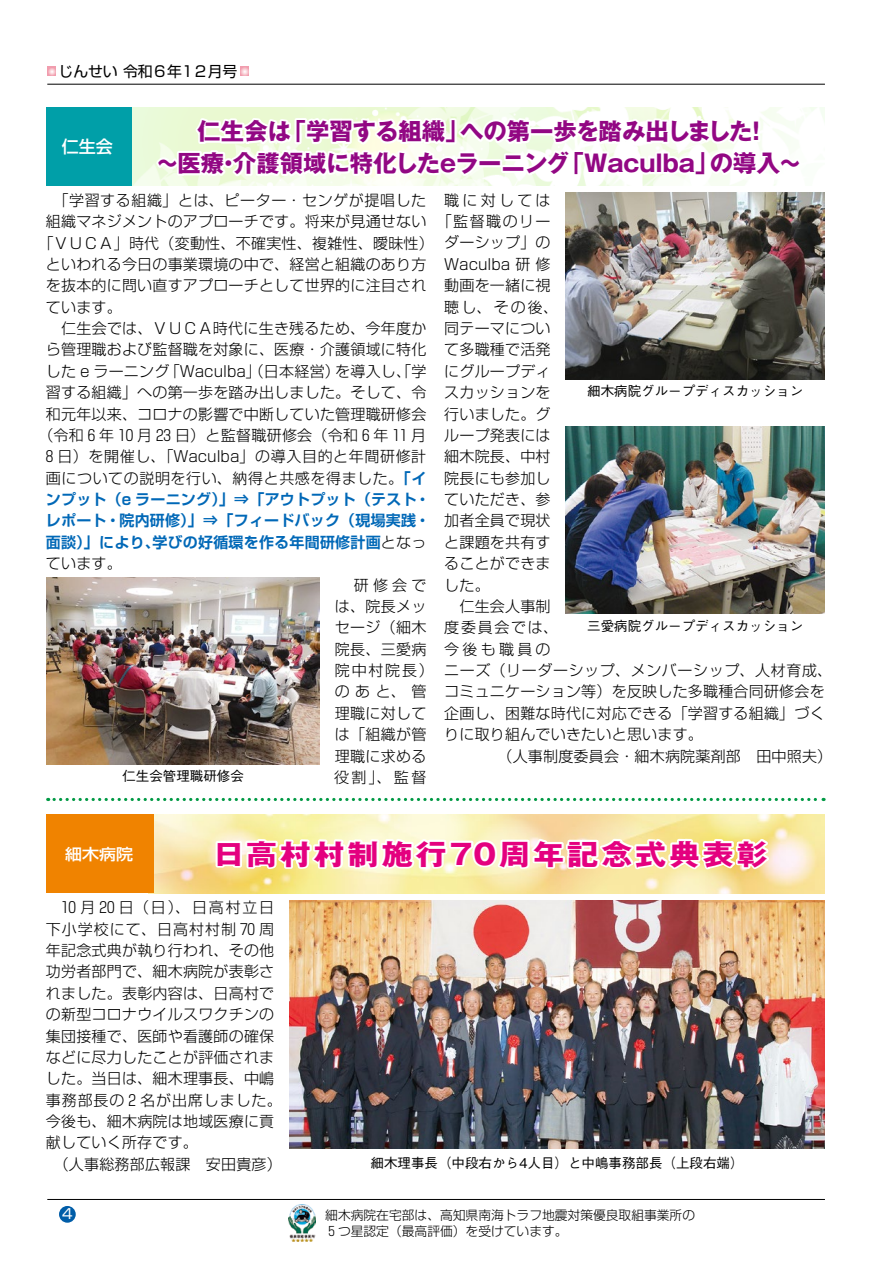
<style>
.page{position:relative;width:893px;height:1263px;background:#fff}
.page>*{position:absolute;margin:0;border:0;box-sizing:border-box;transform-origin:0 0}
.t1{font:700 28.05px "Gothic MB101 Pr 6";letter-spacing:.1em;color:#e4007f;scale:1.1 1}
.t2{font:700 23.4px/32px "Gothic MB101 Pr 6";color:#920783;text-align:center}
.t3{font:500 16.95px "Shin Go Pr 6 N";color:#fff}
.t4{font:500 15.45px "Shin Go Pr 6 N";color:#fff;scale:1.1 1}
.t5{font:300 15px/21.3px "Shin Go Pr 6 N";letter-spacing:.015em;color:#000}
.t6{font:300 15px "Shin Go Pr 6 N";letter-spacing:.04em;color:#000}
.t7{font:700 15px/21.3px "Shin Go Pr 6 N De";letter-spacing:.015em;color:#0068b7;text-align:justify}
.t8{font:300 15px "Shin Go Pr 6 N";letter-spacing:.065em;color:#000}
.t9{font:300 15px "Shin Go Pr 6 N";letter-spacing:.06em;color:#000}
.t10{font:14.85px "Shin Go Pr 6";letter-spacing:-.015em;color:#000}
.t11{font:13.8px "Shin Go Pr 6 N";color:#fff}
.t12{font:500 13.5px "Gothic BBB Pr 6 N";color:#000}
.t13{font:300 12.75px/15.3px "Shin Go Pr 6";color:#000}
.s1{font-family:"Shin Go Pr 6 N De";font-weight:700;color:#0068b7}
.s2{font-family:"Shin Go Pr 6 N";font-weight:300;color:#000}
</style>
<div class="page">
<div style="left:59px;top:1206px;width:17px;height:17px;background:#005da8;border-radius:50%"></div>
<hr style="left:47px;top:84px;width:778px;height:1px;background:#000">
<hr style="left:47px;top:1199px;width:778px;height:1px;background:#000">
<svg style="left:47px;top:67px;width:9px;height:8px"></svg>
<svg style="left:240px;top:67px;width:9px;height:8px"></svg>
<img style="left:153px;top:814px;width:672px;height:79px">
<svg style="left:213px;top:835px;width:612px;height:57px"></svg>
<div style="left:46px;top:814px;width:107px;height:79px;background:#f08300"></div>
<svg style="left:48px;top:798px;width:776px;height:3px"></svg>
<img style="left:132px;top:107px;width:693px;height:79px">
<svg style="left:153px;top:107px;width:651px;height:79px"></svg>
<div style="left:46px;top:107px;width:86px;height:79px;background:#009fa8"></div>
<img style="left:288px;top:1205px;width:27px;height:37px">
<img style="left:566px;top:192px;width:259px;height:187px">
<img style="left:289px;top:900px;width:536px;height:249px">
<img style="left:46px;top:577px;width:274px;height:187px">
<img style="left:566px;top:427px;width:259px;height:186px">
<p class="t10" style="left:59px;top:59px;width:180px">じんせい令和６年12月号</p>
<p class="t3" style="left:62px;top:132px;width:53px">仁生会</p>
<h2 class="t2" style="left:156px;top:115px;width:647px">仁生会は「学習する組織」への第一歩を踏み出しました！<br>～医療・介護領域に特化したeラーニング「Waculba」の導入～</h2>
<p class="t6" style="left:46px;top:188px;width:382px">　「学習する組織」とは、ピーター・センゲが提唱した</p>
<p class="t5" style="left:46px;top:209px;width:382px">組織マネジメントのアプローチです。将来が見通せない</p>
<p class="t5" style="left:38px;top:231px;width:397px">「VUCA」時代（変動性、不確実性、複雑性、曖昧性）</p>
<p class="t5" style="left:46px;top:252px;width:382px">といわれる今日の事業環境の中で、経営と組織のあり方</p>
<p class="t5" style="left:46px;top:274px;width:382px">を抜本的に問い直すアプローチとして世界的に注目され</p>
<p class="t5" style="left:46px;top:295px;width:77px">ています。</p>
<p class="t5" style="left:46px;top:316px;width:382px">　仁生会では、VUCA時代に生き残るため、今年度か</p>
<p class="t5" style="left:46px;top:338px;width:382px">ら管理職および監督職を対象に、医療・介護領域に特化</p>
<p class="t5" style="left:46px;top:359px;width:382px">した e ラーニング「Waculba」（日本経営）を導入し、「学</p>
<p class="t5" style="left:46px;top:380px;width:382px">習する組織」への第一歩を踏み出しました。そして、令</p>
<p class="t5" style="left:46px;top:402px;width:382px">和元年以来、コロナの影響で中断していた管理職研修会</p>
<p class="t5" style="left:38px;top:423px;width:389px">（令和 6 年 10 月 23 日）と監督職研修会（令和 6 年 11 月</p>
<p class="t6" style="left:46px;top:444px;width:382px">8 日）を開催し、「Waculba」の導入目的と年間研修計</p>
<p class="t6" style="left:46px;top:466px;width:382px">画についての説明を行い、納得と共感を得ました。<span class="s1">「イ</span></p>
<p class="t7" style="left:46px;top:488px;width:386px">ンプット（e ラーニング）」⇒「アウトプット（テスト・レポート・院内研修）」⇒「フィードバック（現場実践・面談）」により、学びの好循環を作る年間研修計画<span class="s2">となっ</span></p>
<p class="t5" style="left:46px;top:551px;width:77px">ています。</p>
<p class="t5" style="left:334px;top:573px;width:101px">　研修会では、院長メッセージ（細木院長、三愛病院中村院長）のあと、管理職に対しては「組織が管理職に求める役割」、監督</p>
<p class="t12" style="left:122px;top:765px;width:123px">仁生会管理職研修会</p>
<p class="t5" style="left:444px;top:188px;width:108px">職に対しては</p>
<p class="t5" style="left:437px;top:209px;width:115px">「監督職のリー</p>
<p class="t5" style="left:444px;top:231px;width:108px">ダーシップ」の</p>
<p class="t5" style="left:444px;top:252px;width:108px">Waculba 研修</p>
<p class="t5" style="left:444px;top:274px;width:108px">動画を一緒に視</p>
<p class="t5" style="left:444px;top:295px;width:115px">聴し、その後、</p>
<p class="t5" style="left:444px;top:316px;width:108px">同テーマについ</p>
<p class="t5" style="left:444px;top:338px;width:108px">て多職種で活発</p>
<p class="t5" style="left:444px;top:359px;width:108px">にグループディ</p>
<p class="t5" style="left:444px;top:380px;width:108px">スカッションを</p>
<p class="t5" style="left:444px;top:402px;width:108px">行いました。グ</p>
<p class="t5" style="left:444px;top:423px;width:108px">ループ発表には</p>
<p class="t5" style="left:444px;top:445px;width:108px">細木院長、中村</p>
<p class="t5" style="left:444px;top:466px;width:108px">院長にも参加し</p>
<p class="t5" style="left:444px;top:487px;width:108px">ていただき、参</p>
<p class="t5" style="left:444px;top:509px;width:108px">加者全員で現状</p>
<p class="t5" style="left:444px;top:530px;width:108px">と課題を共有す</p>
<p class="t5" style="left:444px;top:551px;width:108px">ることができま</p>
<p class="t5" style="left:444px;top:573px;width:47px">した。</p>
<p class="t5" style="left:444px;top:594px;width:108px">　仁生会人事制</p>
<p class="t5" style="left:444px;top:616px;width:115px">度委員会では、</p>
<p class="t5" style="left:444px;top:637px;width:108px">今後も職員の</p>
<p class="t6" style="left:444px;top:658px;width:389px">ニーズ（リーダーシップ、メンバーシップ、人材育成、</p>
<p class="t5" style="left:444px;top:680px;width:382px">コミュニケーション等）を反映した多職種合同研修会を</p>
<p class="t5" style="left:444px;top:701px;width:382px">企画し、困難な時代に対応できる「学習する組織」づく</p>
<p class="t5" style="left:444px;top:722px;width:260px">りに取り組んでいきたいと思います。</p>
<p class="t5" style="left:498px;top:744px;width:336px">（人事制度委員会・細木病院薬剤部　田中照夫）</p>
<p class="t12" style="left:587px;top:380px;width:217px">細木病院グループディスカッション</p>
<p class="t12" style="left:587px;top:615px;width:217px">三愛病院グループディスカッション</p>
<p class="t4" style="left:65px;top:841px;width:63px">細木病院</p>
<h1 class="t1" style="left:213px;top:831px;width:505px">日高村村制施行70周年記念式典表彰</h1>
<p class="t5" style="left:61px;top:895px;width:215px">10 月 20 日（日）、日高村立日</p>
<p class="t8" style="left:46px;top:917px;width:230px">下小学校にて、日高村村制 70 周</p>
<p class="t5" style="left:46px;top:938px;width:230px">年記念式典が執り行われ、その他</p>
<p class="t5" style="left:46px;top:960px;width:230px">功労者部門で、細木病院が表彰さ</p>
<p class="t5" style="left:46px;top:981px;width:230px">れました。表彰内容は、日高村で</p>
<p class="t5" style="left:46px;top:1002px;width:230px">の新型コロナウイルスワクチンの</p>
<p class="t5" style="left:46px;top:1024px;width:230px">集団接種で、医師や看護師の確保</p>
<p class="t5" style="left:46px;top:1045px;width:230px">などに尽力したことが評価されま</p>
<p class="t5" style="left:46px;top:1066px;width:230px">した。当日は、細木理事長、中嶋</p>
<p class="t9" style="left:46px;top:1088px;width:237px">事務部長の 2 名が出席しました。</p>
<p class="t5" style="left:46px;top:1109px;width:230px">今後も、細木病院は地域医療に貢</p>
<p class="t5" style="left:46px;top:1131px;width:153px">献していく所存です。</p>
<p class="t5" style="left:54px;top:1152px;width:230px">（人事総務部広報課　安田貴彦）</p>
<p class="t11" style="left:62px;top:1203px;width:12px">4</p>
<p class="t12" style="left:371px;top:1152px;width:375px">細木理事長（中段右から4人目）と中嶋事務部長（上段右端）</p>
<p class="t13" style="left:325px;top:1207px;width:371px">細木病院在宅部は、高知県南海トラフ地震対策優良取組事業所の<br>５つ星認定（最高評価）を受けています。</p>
</div>
